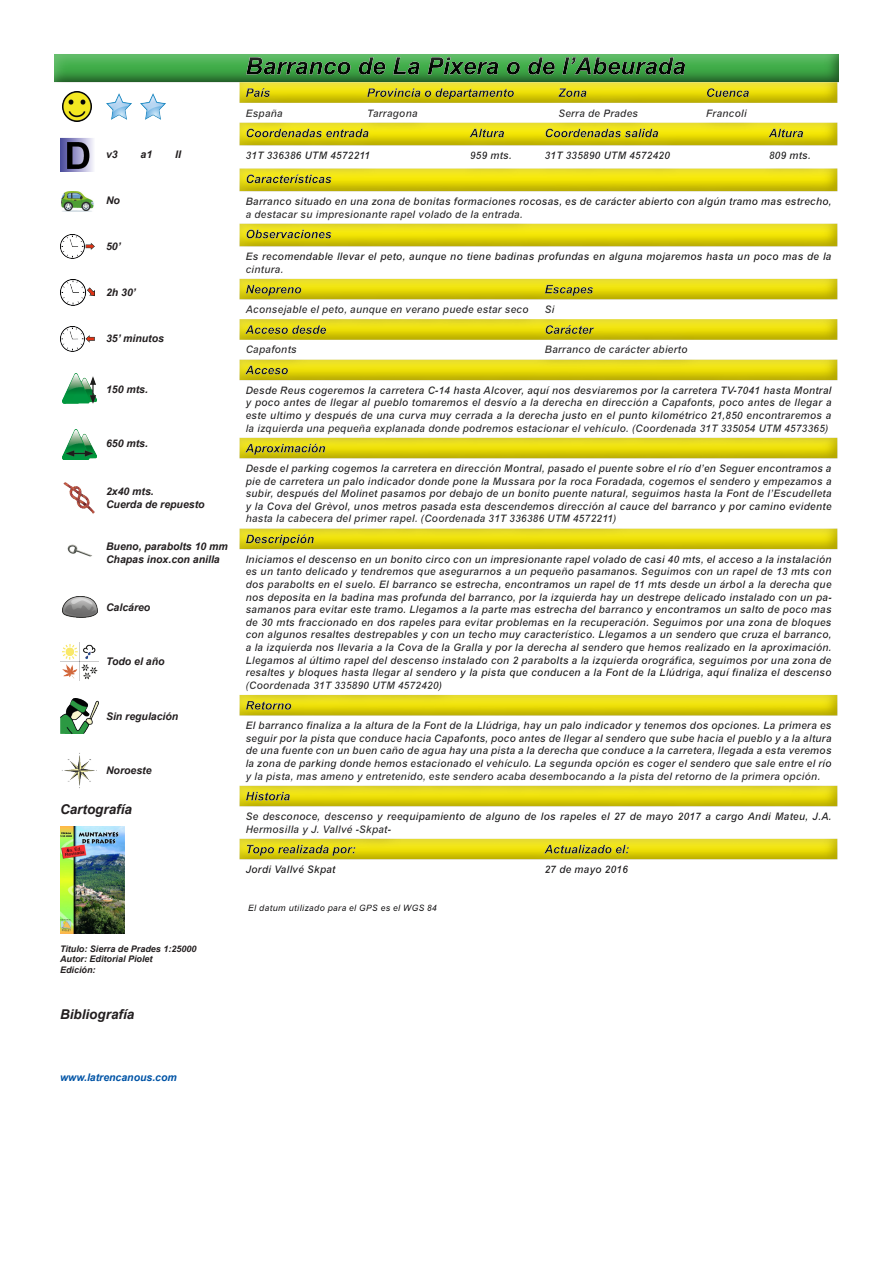
<style>
.page{position:relative;width:893px;height:1263px;background:#fff}
.page>*{position:absolute;margin:0;border:0;box-sizing:border-box;transform-origin:0 0}
.t1{font:italic 700 13.5px "Arial";color:#231f20}
.t2{font:italic 700 10.5px/12.6px "Arial";color:#3e3e3f;text-align:justify}
.t3{font:italic 700 10.5px "Arial";color:#231f20}
.t4{font:italic 700 10.5px "Arial";color:#0154a6}
.t5{font:italic 700 9px "Arial";color:#231f20}
.t6{font:italic 700 9px "Arial";color:#3e3e3f}
</style>
<div class="page">
<div style="left:53px;top:49px;width:786px;height:34px;background:#231f20;opacity:.75"></div>
<img style="left:62px;top:92px;width:30px;height:30px">
<img style="left:106px;top:94px;width:26px;height:25px">
<img style="left:60px;top:137px;width:33px;height:34px">
<img style="left:61px;top:191px;width:33px;height:20px">
<img style="left:60px;top:234px;width:34px;height:25px">
<img style="left:60px;top:280px;width:34px;height:25px">
<img style="left:60px;top:327px;width:34px;height:24px">
<img style="left:62px;top:374px;width:34px;height:30px">
<img style="left:62px;top:429px;width:34px;height:30px">
<img style="left:63px;top:482px;width:32px;height:32px">
<img style="left:67px;top:544px;width:25px;height:13px">
<img style="left:62px;top:596px;width:35px;height:21px">
<img style="left:60px;top:642px;width:38px;height:39px">
<img style="left:60px;top:699px;width:38px;height:35px">
<img style="left:61px;top:753px;width:36px;height:36px">
<img style="left:60px;top:827px;width:65px;height:106px">
<div style="left:236px;top:81px;width:619px;height:848px;background:#231f20;opacity:.75"></div>
<img style="left:140px;top:94px;width:26px;height:25px">
<p class="t3" style="left:106px;top:147px;width:13px">v3</p>
<p class="t3" style="left:141px;top:147px;width:13px">a1</p>
<p class="t3" style="left:175px;top:147px;width:7px">II</p>
<p class="t3" style="left:106px;top:194px;width:15px">No</p>
<p class="t3" style="left:106px;top:240px;width:16px">50’</p>
<p class="t3" style="left:106px;top:286px;width:31px">2h 30’</p>
<p class="t3" style="left:106px;top:332px;width:59px">35’ minutos</p>
<p class="t3" style="left:106px;top:382px;width:44px">150 mts.</p>
<p class="t3" style="left:106px;top:436px;width:44px">650 mts.</p>
<p class="t3" style="left:106px;top:485px;width:49px">2x40 mts.</p>
<p class="t3" style="left:106px;top:497px;width:100px">Cuerda de repuesto</p>
<p class="t3" style="left:106px;top:539px;width:123px">Bueno, parabolts 10 mm</p>
<p class="t3" style="left:106px;top:552px;width:115px">Chapas inox.con anilla</p>
<p class="t3" style="left:106px;top:600px;width:46px">Calcáreo</p>
<p class="t3" style="left:106px;top:655px;width:60px">Todo el año</p>
<p class="t3" style="left:106px;top:709px;width:74px">Sin regulación</p>
<p class="t3" style="left:106px;top:764px;width:47px">Noroeste</p>
<p class="t1" style="left:60px;top:800px;width:74px">Cartografía</p>
<p class="t5" style="left:60px;top:942px;width:138px">Titulo: Sierra de Prades 1:25000</p>
<p class="t5" style="left:60px;top:953px;width:94px">Autor: Editorial Piolet</p>
<p class="t5" style="left:60px;top:964px;width:37px">Edición:</p>
<p class="t1" style="left:60px;top:1005px;width:76px">Bibliografía</p>
<p class="t2" style="left:245px;top:107px;width:39px">España</p>
<p class="t2" style="left:367px;top:107px;width:52px">Tarragona</p>
<p class="t2" style="left:558px;top:107px;width:81px">Serra de Prades</p>
<p class="t2" style="left:706px;top:107px;width:42px">Francoli</p>
<p class="t2" style="left:245px;top:149px;width:126px">31T 336386 UTM 4572211</p>
<p class="t2" style="left:470px;top:149px;width:44px">959 mts.</p>
<p class="t2" style="left:544px;top:149px;width:127px">31T 335890 UTM 4572420</p>
<p class="t2" style="left:769px;top:149px;width:44px">809 mts.</p>
<p class="t2" style="left:245px;top:195px;width:588px">Barranco situado en una zona de bonitas formaciones rocosas, es de carácter abierto con algún tramo mas estrecho, a destacar su impresionante rapel volado de la entrada.</p>
<p class="t2" style="left:245px;top:250px;width:588px">Es recomendable llevar el peto, aunque no tiene badinas profundas en alguna mojaremos hasta un poco mas de la cintura.</p>
<p class="t2" style="left:245px;top:303px;width:285px">Aconsejable el peto, aunque en verano puede estar seco</p>
<p class="t2" style="left:544px;top:303px;width:11px">Si</p>
<p class="t2" style="left:245px;top:344px;width:53px">Capafonts</p>
<p class="t2" style="left:544px;top:344px;width:144px">Barranco de carácter abierto</p>
<p class="t2" style="left:245px;top:384px;width:588px">Desde Reus cogeremos la carretera C-14 hasta Alcover, aquí nos desviaremos por la carretera TV-7041 hasta Montral y poco antes de llegar al pueblo tomaremos el desvío a la derecha en dirección a Capafonts, poco antes de llegar a este ultimo y después de una curva muy cerrada a la derecha justo en el punto kilométrico 21,850 encontraremos a la izquierda una pequeña explanada donde podremos estacionar el vehículo. (Coordenada 31T 335054 UTM 4573365)</p>
<p class="t2" style="left:245px;top:462px;width:588px">Desde el parking cogemos la carretera en dirección Montral, pasado el puente sobre el río d’en Seguer encontramos a pie de carretera un palo indicador donde pone la Mussara por la roca Foradada, cogemos el sendero y empezamos a subir, después del Molinet pasamos por debajo de un bonito puente natural, seguimos hasta la Font de l’Escudelleta y la Cova del Grèvol, unos metros pasada esta descendemos dirección al cauce del barranco y por camino evidente hasta la cabecera del primer rapel. (Coordenada 31T 336386 UTM 4572211)</p>
<p class="t2" style="left:245px;top:553px;width:588px">Iniciamos el descenso en un bonito circo con un impresionante rapel volado de casi 40 mts, el acceso a la instalación es un tanto delicado y tendremos que asegurarnos a un pequeño pasamanos. Seguimos con un rapel de 13 mts con dos parabolts en el suelo. El barranco se estrecha, encontramos un rapel de 11 mts desde un árbol a la derecha que nos deposita en la badina mas profunda del barranco, por la izquierda hay un destrepe delicado instalado con un pa&shy;samanos para evitar este tramo. Llegamos a la parte mas estrecha del barranco y encontramos un salto de poco mas de 30 mts fraccionado en dos rapeles para evitar problemas en la recuperación. Seguimos por una zona de bloques con algunos resaltes destrepables y con un techo muy característico. Llegamos a un sendero que cruza el barranco, a la izquierda nos llevaria a la Cova de la Gralla y por la derecha al sendero que hemos realizado en la aproximación.<br>Llegamos al último rapel del descenso instalado con 2 parabolts a la izquierda orográfica, seguimos por una zona de resaltes y bloques hasta llegar al sendero y la pista que conducen a la Font de la Llúdriga, aquí finaliza el descenso (Coordenada 31T 335890 UTM 4572420)</p>
<p class="t2" style="left:245px;top:719px;width:588px">El barranco finaliza a la altura de la Font de la Llúdriga, hay un palo indicador y tenemos dos opciones. La primera es seguir por la pista que conduce hacia Capafonts, poco antes de llegar al sendero que sube hacia el pueblo y a la altura de una fuente con un buen caño de agua hay una pista a la derecha que conduce a la carretera, llegada a esta veremos la zona de parking donde hemos estacionado el vehículo. La segunda opción es coger el sendero que sale entre el río y la pista, mas ameno y entretenido, este sendero acaba desembocando a la pista del retorno de la primera opción.</p>
<p class="t2" style="left:245px;top:810px;width:588px">Se desconoce, descenso y reequipamiento de alguno de los rapeles el 27 de mayo 2017 a cargo Andi Mateu, J.A.<br>Hermosilla y J. Vallvé -Skpat-</p>
<p class="t2" style="left:245px;top:863px;width:92px">Jordi Vallvé Skpat</p>
<p class="t2" style="left:544px;top:863px;width:85px">27 de mayo 2016</p>
<p class="t6" style="left:248px;top:902px;width:191px">El datum utilizado para el GPS es el WGS 84</p>
<p class="t4" style="left:60px;top:1070px;width:118px">www.latrencanous.com</p>
</div>
